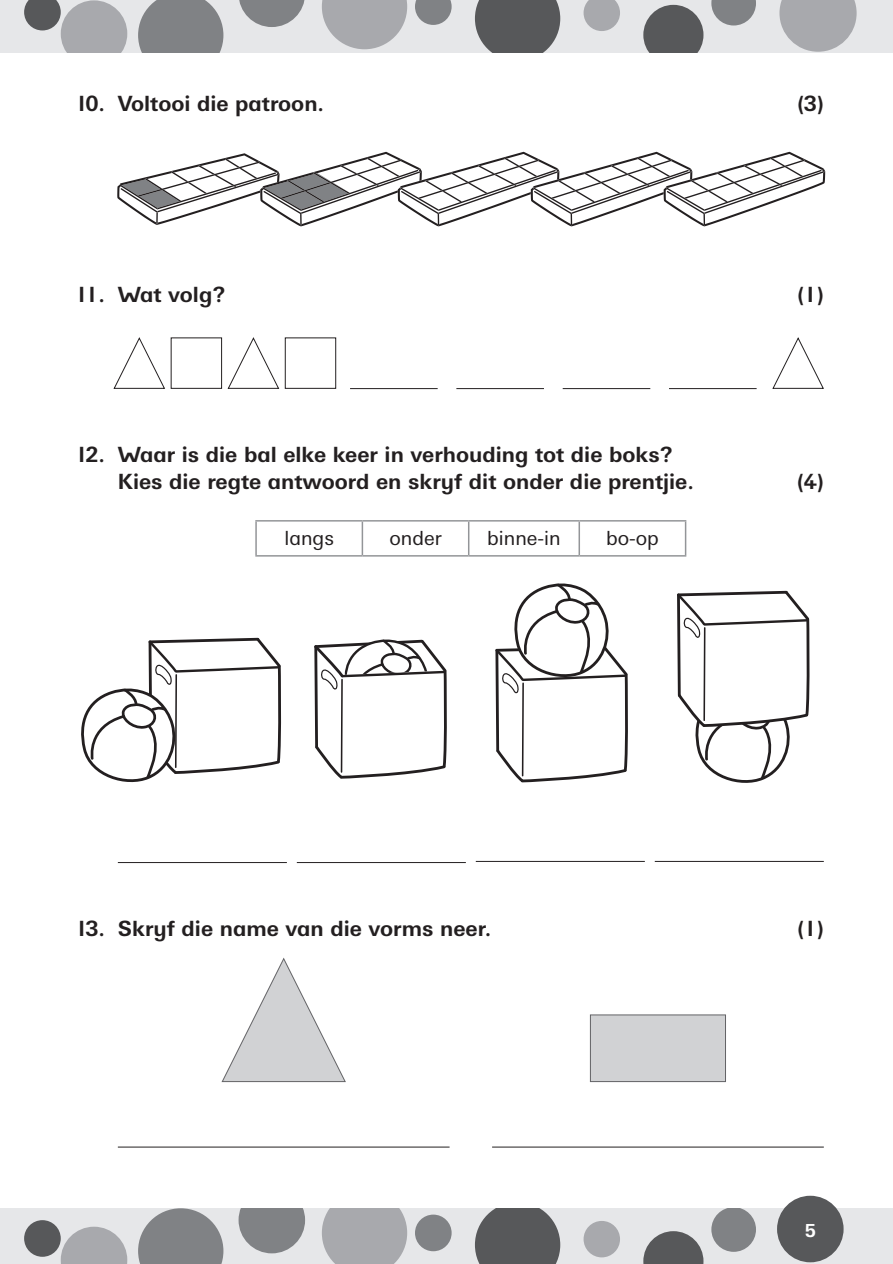
<style>
.page{position:relative;width:893px;height:1264px;background:#fff}
.page>*{position:absolute;margin:0;border:0;box-sizing:border-box;transform-origin:0 0}
.t1{font:700 21px/27px "Univers Nextfor Pearson SA";color:#231f20}
.t2{font:19.5px "Univers Nextfor Pearson SA";color:#231f20}
.t3{font:700 18px "Univers Nextfor Pearson SA";color:#fff}
</style>
<div class="page">
<div style="left:0;top:1208px;width:893px;height:55px;background:#e6e7e9"></div>
<svg style="left:643px;top:1231px;width:60px;height:32px"></svg>
<div style="left:583px;top:1220px;width:37px;height:37px;background:#a8a9ad;border-radius:50%"></div>
<svg style="left:711px;top:1208px;width:45px;height:43px"></svg>
<svg style="left:138px;top:1208px;width:85px;height:55px"></svg>
<svg style="left:475px;top:1208px;width:85px;height:55px;background:#656668"></svg>
<svg style="left:322px;top:1208px;width:85px;height:55px;background:#acadb1"></svg>
<svg style="left:61px;top:1226px;width:66px;height:37px"></svg>
<svg style="left:239px;top:1208px;width:66px;height:45px;background:#8f9194"></svg>
<div style="left:24px;top:1219px;width:37px;height:37px;background:#57585a;border-radius:50%"></div>
<div style="left:415px;top:1214px;width:37px;height:37px;background:#808285;border-radius:50%"></div>
<div style="left:777px;top:1195px;width:66px;height:67px;background:#57585a;border-radius:50%"></div>
<div style="left:0;top:0;width:893px;height:53px;background:#e6e7e9"></div>
<svg style="left:779px;top:0;width:77px;height:52px"></svg>
<svg style="left:643px;top:5px;width:60px;height:48px;background:#6d6e70"></svg>
<svg style="left:583px;top:0;width:37px;height:31px"></svg>
<svg style="left:711px;top:0;width:45px;height:25px"></svg>
<svg style="left:138px;top:0;width:85px;height:53px;background:#898b8e"></svg>
<svg style="left:475px;top:0;width:85px;height:53px;background:#636466"></svg>
<svg style="left:322px;top:0;width:85px;height:49px"></svg>
<svg style="left:239px;top:0;width:66px;height:27px"></svg>
<svg style="left:24px;top:0;width:103px;height:53px"></svg>
<svg style="left:415px;top:0;width:37px;height:25px"></svg>
<svg style="left:113px;top:337px;width:52px;height:52px"></svg>
<div style="left:171px;top:337px;width:51px;height:52px;border:1px solid #231f20"></div>
<svg style="left:227px;top:337px;width:53px;height:52px"></svg>
<svg style="left:772px;top:337px;width:52px;height:52px"></svg>
<div style="left:285px;top:337px;width:51px;height:52px;border:1px solid #231f20"></div>
<hr style="left:350px;top:388px;width:88px;height:1px;background:#231f20">
<hr style="left:456px;top:388px;width:88px;height:1px;background:#231f20">
<hr style="left:563px;top:388px;width:87px;height:1px;background:#231f20">
<hr style="left:669px;top:388px;width:87px;height:1px;background:#231f20">
<hr style="left:118px;top:862px;width:169px;height:1px;background:#231f20">
<hr style="left:297px;top:862px;width:169px;height:1px;background:#231f20">
<hr style="left:476px;top:861px;width:169px;height:1px;background:#231f20">
<hr style="left:655px;top:861px;width:169px;height:1px;background:#231f20">
<hr style="left:255px;top:520px;width:107px;height:1px;background:#939598">
<hr style="left:255px;top:521px;width:2px;height:34px;background:#939598">
<hr style="left:362px;top:520px;width:107px;height:1px;background:#939598">
<hr style="left:362px;top:521px;width:1px;height:34px;background:#939598">
<hr style="left:469px;top:520px;width:110px;height:1px;background:#939598">
<hr style="left:468px;top:521px;width:1px;height:34px;background:#939598">
<hr style="left:579px;top:520px;width:107px;height:1px;background:#939598">
<hr style="left:578px;top:521px;width:2px;height:34px;background:#939598">
<hr style="left:685px;top:521px;width:1px;height:34px;background:#939598">
<hr style="left:255px;top:555px;width:107px;height:1px;background:#939598">
<hr style="left:362px;top:555px;width:107px;height:1px;background:#939598">
<hr style="left:469px;top:555px;width:110px;height:1px;background:#939598">
<hr style="left:579px;top:555px;width:107px;height:1px;background:#939598">
<svg style="left:117px;top:152px;width:708px;height:74px"></svg>
<svg style="left:221px;top:957px;width:125px;height:125px"></svg>
<div style="left:590px;top:1014px;width:135px;height:67px;background:#d1d2d4"></div>
<div style="left:590px;top:1014px;width:136px;height:67px;border:1px solid #636366"></div>
<hr style="left:118px;top:1146px;width:331px;height:1px;background:#231f20">
<hr style="left:492px;top:1146px;width:332px;height:1px;background:#231f20">
<svg style="left:81px;top:637px;width:201px;height:146px"></svg>
<svg style="left:314px;top:639px;width:133px;height:140px"></svg>
<svg style="left:495px;top:583px;width:133px;height:200px"></svg>
<svg style="left:677px;top:590px;width:133px;height:193px"></svg>
<p class="t1" style="left:75px;top:91px;width:250px">10. Voltooi die patroon.</p>
<p class="t1" style="left:797px;top:91px;width:28px">(3)</p>
<p class="t1" style="left:75px;top:281px;width:152px">11. Wat volg?</p>
<p class="t1" style="left:797px;top:281px;width:28px">(1)</p>
<p class="t1" style="left:118px;top:441px;width:578px;text-indent:-43px">12. Waar is die bal elke keer in verhouding tot die boks?<br>Kies die regte antwoord en skryf dit onder die prentjie.</p>
<p class="t2" style="left:284px;top:526px;width:51px">langs</p>
<p class="t2" style="left:389px;top:526px;width:54px">onder</p>
<p class="t2" style="left:487px;top:526px;width:75px">binne-in</p>
<p class="t2" style="left:606px;top:526px;width:54px">bo-op</p>
<p class="t1" style="left:797px;top:468px;width:28px">(4)</p>
<p class="t1" style="left:75px;top:915px;width:418px">13. Skryf die name van die vorms neer.</p>
<p class="t1" style="left:797px;top:915px;width:28px">(1)</p>
<p class="t3" style="left:805px;top:1219px;width:13px">5</p>
</div>
